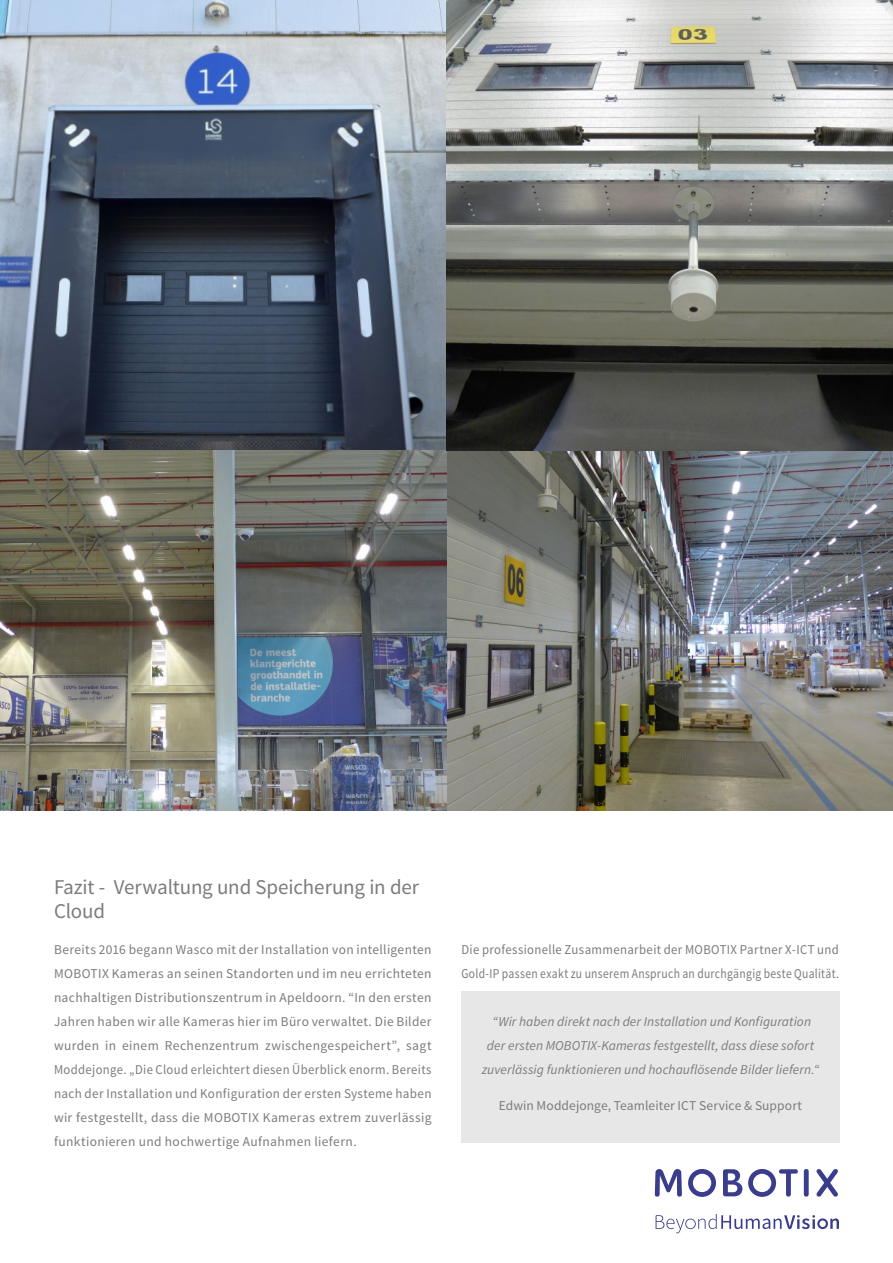
<style>
.page{position:relative;width:893px;height:1263px;background:#fff}
.page>*{position:absolute;margin:0;border:0;box-sizing:border-box;transform-origin:0 0}
.TextParagraphTitle{font:21px/24px "Source Sans Pro";letter-spacing:-.01em;color:#7c7c7c}
.TextParagraph{font:13.5px/24px "Source Sans Pro";letter-spacing:.025em;color:#7c7c7c;text-align:justify}
.Testimonial{font:italic 13.5px/24px "Source Sans Pro";letter-spacing:.005em;color:#7c7c7c;text-align:center}
.TextParagraph-2{font:13.5px/24px "Source Sans Pro";letter-spacing:.025em;color:#7c7c7c;scale:.95 1}
.Testimonial_Title{font:13.5px "Source Sans Pro";letter-spacing:.005em;color:#7c7c7c}
</style>
<div class="page">
<svg style="left:655px;top:1169px;width:27px;height:27px"></svg>
<svg style="left:723px;top:1169px;width:19px;height:27px"></svg>
<div style="left:804px;top:1169px;width:5px;height:27px;background:#3a3d8c;border-radius:2px"></div>
<svg style="left:816px;top:1169px;width:22px;height:27px"></svg>
<svg style="left:688px;top:1169px;width:28px;height:28px"></svg>
<svg style="left:748px;top:1169px;width:50px;height:28px"></svg>
<svg style="left:656px;top:1214px;width:183px;height:19px"></svg>
<div style="left:461px;top:991px;width:379px;height:152px;background:#e7e7e7"></div>
<img style="left:0;top:0;width:446px;height:450px">
<img style="left:0;top:450px;width:893px;height:360px">
<img style="left:446px;top:0;width:447px;height:450px">
<p class="TextParagraphTitle" style="left:54px;top:875px;width:367px">Fazit - Verwaltung und Speicherung in der<br>Cloud</p>
<p class="TextParagraph" style="left:54px;top:938px;width:379px">Bereits 2016 begann Wasco mit der Installation von intelligenten MOBOTIX Kameras an seinen Standorten und im neu errichteten nachhaltigen Distributionszentrum in Apeldoorn. “In den ersten Jahren haben wir alle Kameras hier im Büro verwaltet. Die Bilder wurden in einem Rechenzentrum zwischengespeichert”, sagt Moddejonge. „Die Cloud erleichtert diesen Überblick enorm. Bereits nach der Installation und Konfiguration der ersten Systeme haben wir festgestellt, dass die MOBOTIX Kameras extrem zuverlässig funktionieren und hochwertige Aufnahmen liefern.</p>
<p class="TextParagraph-2" style="left:461px;top:938px;width:399px">Die professionelle Zusammenarbeit der MOBOTIX Partner X-ICT und<br>Gold-IP passen exakt zu unserem Anspruch an durchgängig beste Qualität.</p>
<p class="Testimonial" style="left:482px;top:1010px;width:339px">“Wir haben direkt nach der Installation und Konfiguration der ersten MOBOTIX-Kameras festgestellt, dass diese sofort zuverlässig funktionieren und hochauflösende Bilder liefern.“</p>
<p class="Testimonial_Title" style="left:499px;top:1097px;width:305px">Edwin Moddejonge, Teamleiter ICT Service &amp; Support</p>
</div>
